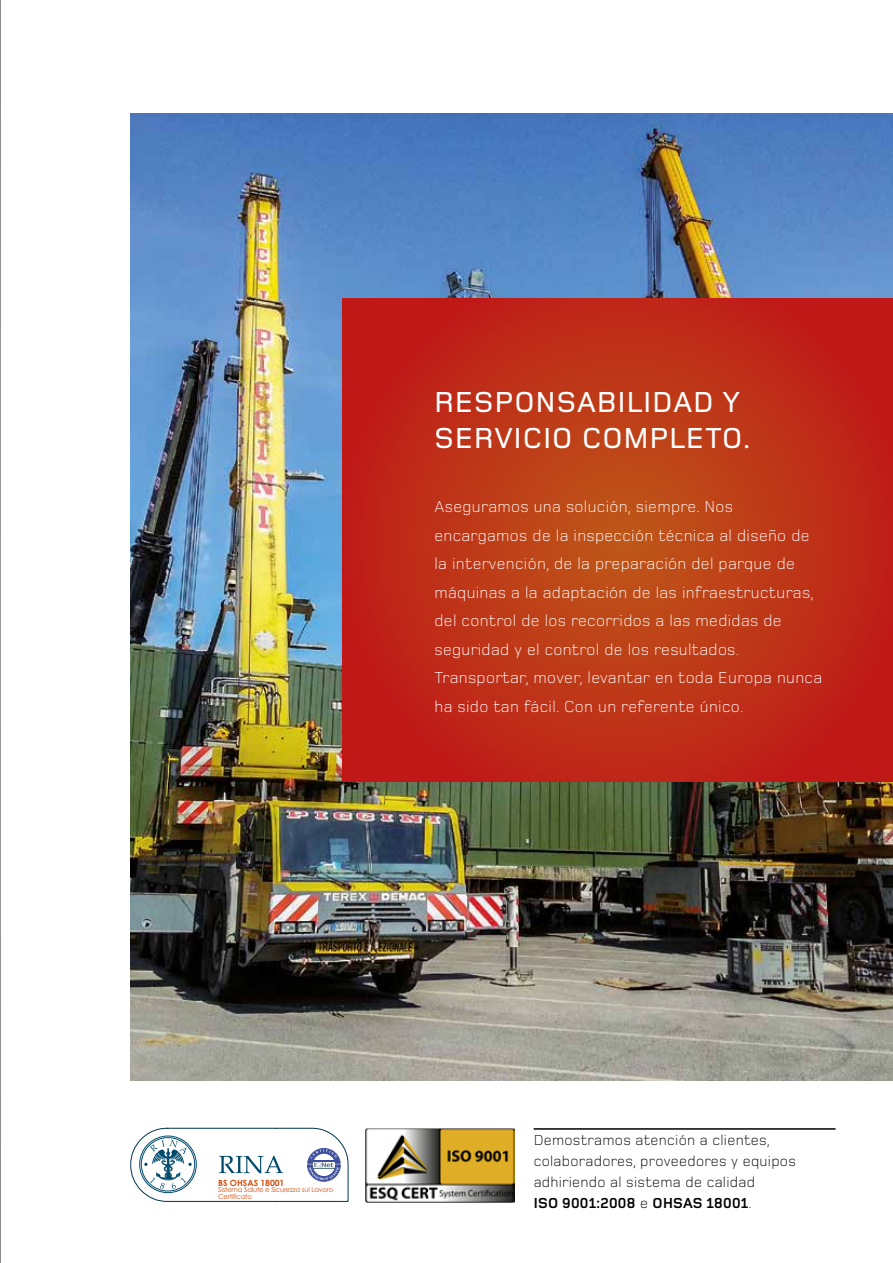
<style>
.page{position:relative;width:893px;height:1263px;background:#fff}
.page>*{position:absolute;margin:0;border:0;box-sizing:border-box;transform-origin:0 0}
.t1{font:500 30px/36px "Foundry Monoline";letter-spacing:.04em;color:#fff}
.t2{font:300 16.5px/28.5px "Foundry Monoline";letter-spacing:.02em;color:#fff}
.t3{font:300 15px/21px "Foundry Monoline";letter-spacing:.02em;color:#000}
.t4{font:700 8.55px "Century Gothic";color:#d54b0b}
.t5{font:6.75px/6.8px "Century Gothic";letter-spacing:-.02em;color:#d54b0b}
.s1{font-weight:700}
</style>
<div class="page">
<hr style="left:0;top:0;width:1px;height:1263px;background:#939393">
<img style="left:131px;top:114px;width:762px;height:966px">
<svg style="left:342px;top:298px;width:551px;height:483px;background:#be2e17"></svg>
<img style="left:366px;top:1128px;width:148px;height:74px">
<hr style="left:534px;top:1128px;width:302px;height:2px;background:#000">
<svg style="left:130px;top:1128px;width:218px;height:74px"></svg>
<h1 class="t1" style="left:434px;top:385px;width:317px">RESPONSABILIDAD Y<br>SERVICIO COMPLETO.</h1>
<p class="t2" style="left:434px;top:493px;width:389px">Aseguramos una solución, siempre. Nos encargamos de la inspección técnica al diseño de la intervención, de la preparación del parque de máquinas a la adaptación de las infraestructuras, del control de los recorridos a las medidas de seguridad y el control de los resultados.<br>Transportar, mover, levantar en toda Europa nunca ha sido tan fácil. Con un referente único.</p>
<p class="t4" style="left:218px;top:1177px;width:68px">BS OHSAS 18001</p>
<p class="t5" style="left:218px;top:1186px;width:117px">Sistema Salute e Sicurezza sul Lavoro<br>Certificato</p>
<p class="t3" style="left:534px;top:1130px;width:264px">Demostramos atención a clientes, colaboradores, proveedores y equipos adhiriendo al sistema de calidad<br><span class="s1">ISO 9001:2008</span> e <span class="s1">OHSAS 18001</span>.</p>
</div>
